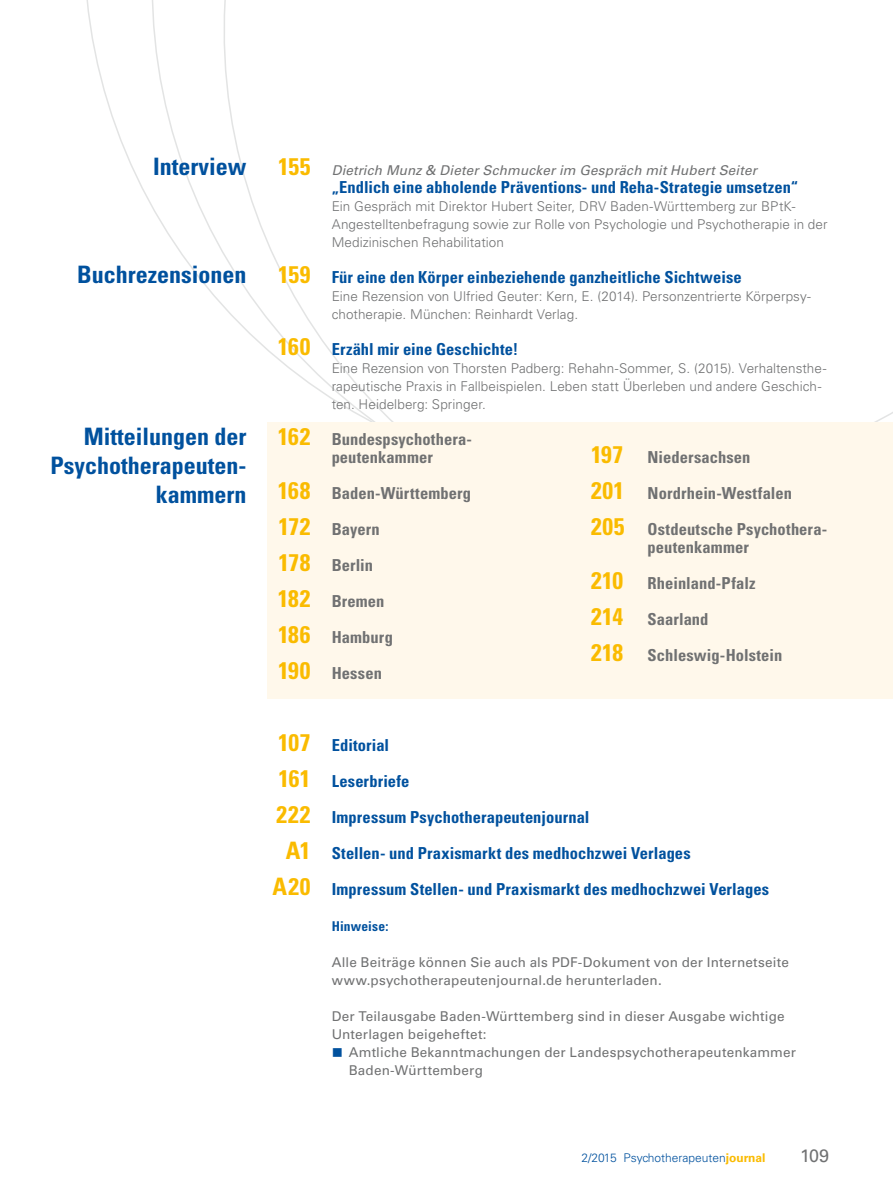
<style>
.page{position:relative;width:893px;height:1191px;background:#fff}
.page>*{position:absolute;margin:0;border:0;box-sizing:border-box;transform-origin:0 0}
.t1{font:700 condensed 24px/28.8px "Univers LT Std";color:#00519e;text-align:right}
.t2{font:700 condensed 24px/36px "Univers LT Std";letter-spacing:.02em;color:#fabb00;text-align:justify}
.t3{font:18px "Univers LT Std";color:#707172}
.t4{font:700 condensed 16.5px/36px "Univers LT Std";letter-spacing:.005em;color:#00519e}
.t5{font:700 condensed 16.5px/36px "Univers LT Std";letter-spacing:.005em;color:#707172}
.t6{font:300 13.5px/18px "Univers LT Std";letter-spacing:.005em;color:#707172}
.t7{font:13.5px/18px "Univers LT Std";letter-spacing:.01em;color:#707172}
.t8{font:italic 13.5px "Univers LT Std";letter-spacing:.015em;color:#707172}
.t9{font:700 condensed 13.5px "Univers LT Std";letter-spacing:.01em;color:#00519e}
.t10{font:300 12px "Univers LT Std";color:#00519e}
.s1{font-size:24px;color:#fabb00}
.s2{font-weight:700;color:#fabb00}
</style>
<div class="page">
<svg style="left:208px;top:0;width:685px;height:586px"></svg>
<div style="left:268px;top:422px;width:625px;height:276px;background:#fff8eb"></div>
<h1 class="t1" style="left:153px;top:152px;width:95px">Interview</h1>
<h1 class="t1" style="left:77px;top:260px;width:171px">Buchrezensionen</h1>
<h1 class="t2" style="left:278px;top:148px;width:34px">155</h1>
<h1 class="t2" style="left:278px;top:256px;width:34px">159</h1>
<h1 class="t2" style="left:278px;top:328px;width:34px">160</h1>
<p class="t8" style="left:332px;top:162px;width:427px">Dietrich Munz &amp; Dieter Schmucker im Gespräch mit Hubert Seiter</p>
<p class="t4" style="left:332px;top:169px;width:468px">„Endlich eine abholende Präventions- und Reha-Strategie umsetzen“</p>
<p class="t6" style="left:332px;top:197px;width:497px">Ein Gespräch mit Direktor Hubert Seiter, DRV Baden-Württemberg zur BPtK-<br>Angestelltenbefragung sowie zur Rolle von Psychologie und Psychotherapie in der<br>Medizinischen Rehabilitation</p>
<p class="t4" style="left:332px;top:259px;width:412px">Für eine den Körper einbeziehende ganzheitliche Sichtweise</p>
<p class="t6" style="left:332px;top:287px;width:481px">Eine Rezension von Ulfried Geuter: Kern, E. (2014). Personzentrierte Körperpsy&shy;chotherapie. München: Reinhardt Verlag.</p>
<p class="t4" style="left:332px;top:331px;width:188px">Erzähl mir eine Geschichte!</p>
<p class="t6" style="left:332px;top:359px;width:496px">Eine Rezension von Thorsten Padberg: Rehahn-Sommer, S. (2015). Verhaltensthe&shy;rapeutische Praxis in Fallbeispielen. Leben statt Überleben und andere Geschich&shy;ten. Heidelberg: Springer.</p>
<h1 class="t1" style="left:51px;top:422px;width:197px">Mitteilungen der<br>Psychotherapeuten&shy;kammern</h1>
<h1 class="t2" style="left:278px;top:418px;width:34px">162</h1>
<h1 class="t2" style="left:278px;top:472px;width:34px">168<br>172<br>178<br>182<br>186<br>190</h1>
<p class="t5" style="left:332px;top:430px;width:142px;line-height:18px">Bundespsychothera&shy;peutenkammer</p>
<p class="t5" style="left:332px;top:475px;width:141px">Baden-Württemberg<br>Bayern<br>Berlin<br>Bremen<br>Hamburg<br>Hessen</p>
<p class="t5" style="left:591px;top:439px;width:236px"><span class="s1">197</span> Niedersachsen<br><span class="s1">201</span> Nordrhein-Westfalen<br><span class="s1">205</span> Ostdeutsche Psychothera-</p>
<p class="t5" style="left:591px;top:529px;width:193px;text-indent:57px">peutenkammer<br><span class="s1">210</span> Rheinland-Pfalz<br><span class="s1">214</span> Saarland<br><span class="s1">218</span> Schleswig-Holstein</p>
<h1 class="t2" style="left:273px;top:724px;width:39px;text-align:center">107<br>161<br>222<br>A1<br>A20</h1>
<p class="t4" style="left:332px;top:727px;width:439px">Editorial<br>Leserbriefe<br>Impressum Psychotherapeutenjournal<br>Stellen- und Praxismarkt des medhochzwei Verlages Impressum Stellen- und Praxismarkt des medhochzwei Verlages</p>
<p class="t9" style="left:332px;top:918px;width:58px">Hinweise:</p>
<p class="t7" style="left:332px;top:953px;width:459px">Alle Beiträge können Sie auch als PDF-Dokument von der Internetseite www.psychotherapeutenjournal.de herunterladen.</p>
<p class="t7" style="left:332px;top:1007px;width:454px">Der Teilausgabe Baden-Württemberg sind in dieser Ausgabe wichtige<br>Unterlagen beigeheftet:</p>
<p class="t7" style="left:349px;top:1043px;width:449px">Amtliche Bekanntmachungen der Landespsychotherapeutenkammer<br>Baden-Württemberg</p>
<p class="t10" style="left:581px;top:1150px;width:185px">2/2015 Psychotherapeuten<span class="s2">journal</span></p>
<h2 class="t3" style="left:800px;top:1144px;width:31px">109</h2>
</div>
